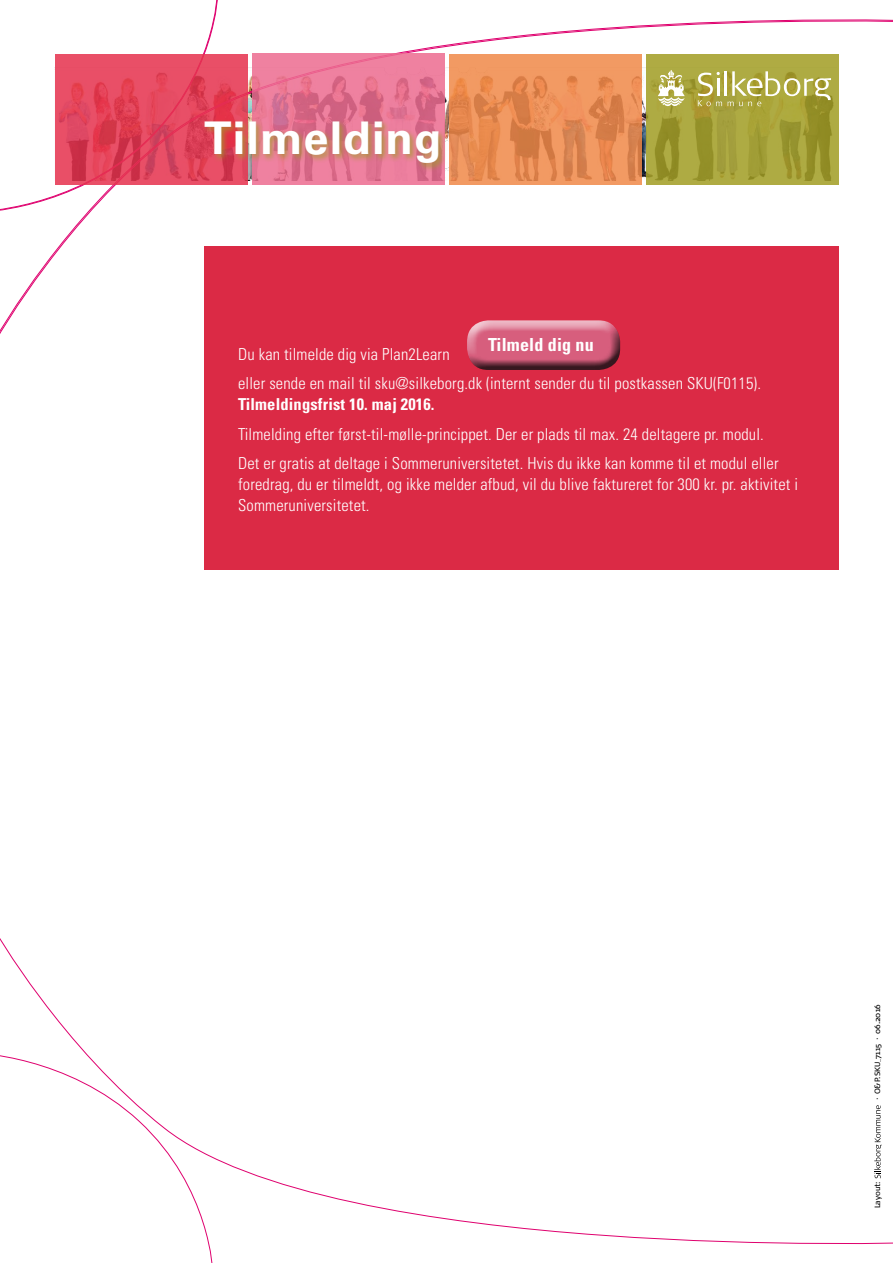
<style>
.page{position:relative;width:893px;height:1263px;background:#fff}
.page>*{position:absolute;margin:0;border:0;box-sizing:border-box;transform-origin:0 0}
.t1{font:700 45px "Univers LT Std";letter-spacing:.025em;color:#fff}
.t2{font:700 condensed 18px "Univers LT Std";letter-spacing:.01em;color:#fff}
.t3{font:300 condensed 16.5px/29.5px "Univers LT Std";letter-spacing:.01em;color:#fff}
.t4{font:700 condensed 16.5px "Univers LT Std";letter-spacing:.01em;color:#fff}
.t5{font:7.65px "Signa Normal";letter-spacing:.02em;color:#000}
.t6{font:7.65px "Signa Normal";color:#000}
</style>
<div class="page">
<svg style="left:0;top:19px;width:893px;height:315px"></svg>
<svg style="left:0;top:0;width:219px;height:213px"></svg>
<svg style="left:0;top:938px;width:893px;height:307px"></svg>
<svg style="left:0;top:1052px;width:214px;height:211px"></svg>
<svg style="left:55px;top:54px;width:193px;height:131px;fill:#e84d65"></svg>
<svg style="left:252px;top:53px;width:193px;height:132px;fill:#ee809f"></svg>
<svg style="left:449px;top:54px;width:193px;height:131px;fill:#f1955f"></svg>
<svg style="left:646px;top:54px;width:193px;height:131px;fill:#aeaa42"></svg>
<svg style="left:874px;top:1105px;width:8px;height:73px"></svg>
<hr style="left:725px;top:71px;width:2px;height:25px;background:#fff">
<svg style="left:728px;top:71px;width:103px;height:35px"></svg>
<svg style="left:658px;top:70px;width:27px;height:36px"></svg>
<svg style="left:698px;top:72px;width:24px;height:34px"></svg>
<div style="left:202px;top:119px;width:245px;height:53px;background:#a29b2b;opacity:.75"></div>
<div style="left:204px;top:247px;width:635px;height:323px;background:#db2a45"></div>
<div style="left:466px;top:320px;width:154px;height:37px;background:#fff;opacity:.75"></div>
<div style="left:466px;top:325px;width:154px;height:46px;background:#000;opacity:.75"></div>
<h1 class="t1" style="left:204px;top:112px;width:239px">Tilmelding</h1>
<p class="t2" style="left:488px;top:333px;width:107px">Tilmeld dig nu</p>
<p class="t3" style="left:238px;top:339px;width:524px">Du kan tilmelde dig via Plan2Learn<br>eller sende en mail til sku@silkeborg.dk (internt sender du til postkassen SKU(F0115).</p>
<p class="t4" style="left:238px;top:394px;width:198px">Tilmeldingsfrist 10. maj 2016.</p>
<p class="t3" style="left:238px;top:419px;width:542px">Tilmelding efter først-til-mølle-princippet. Der er plads til max. 24 deltagere pr. modul.<br>Det er gratis at deltage i Sommeruniversitetet. Hvis du ikke kan komme til et modul eller</p>
<p class="t3" style="left:238px;top:474px;width:561px;line-height:21px">foredrag, du er tilmeldt, og ikke melder afbud, vil du blive faktureret for 300 kr. pr. aktivitet i<br>Sommeruniversitetet.</p>
<p class="t5" style="left:873px;top:1101px;width:98px;rotate:-90deg">· O&amp;P.SKU_7115 · 06.2016</p>
<p class="t6" style="left:873px;top:1208px;width:28px;rotate:-90deg">Layout:</p>
</div>
